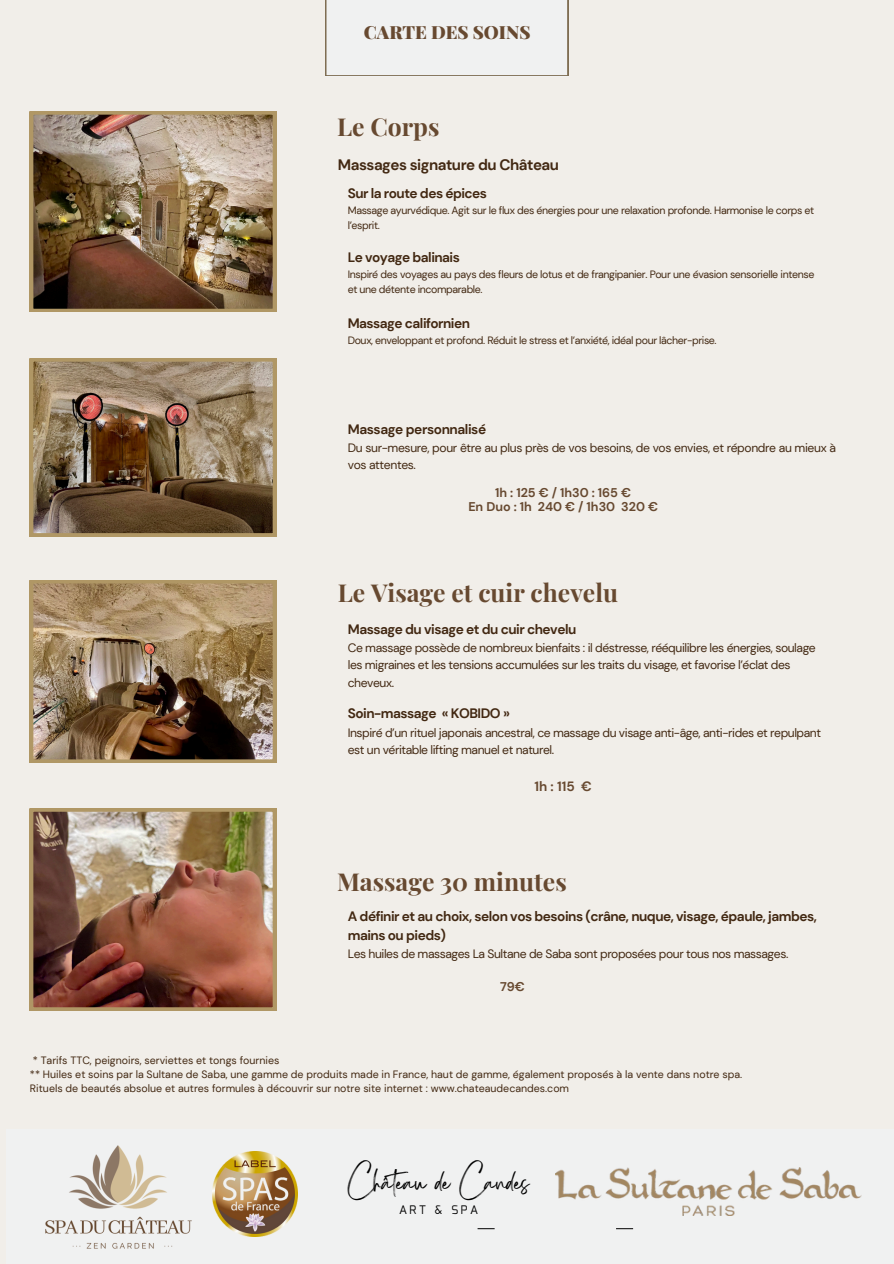
<style>
.page{position:relative;width:894px;height:1264px;background:#fff}
.page>*{position:absolute;margin:0;border:0;box-sizing:border-box;transform-origin:0 0}
.t1{font:700 24.75px "Playfair Display";color:#674930}
.t2{font:24.45px "Sisterhood";color:#000}
.t3{font:900 18.15px "Playfair Display";color:#674930}
.t4{font:700 15.15px "DM Sans";letter-spacing:-.03em;color:#422812}
.t5{font:700 13.65px/19.2px "DM Sans";letter-spacing:-.035em;color:#422812}
.t6{font:700 13.5px "DM Sans";color:#674930}
.t7{font:700 12.6px/14.7px "DM Sans";color:#674930;text-align:center}
.t8{font:12.15px/17.2px "DM Sans";letter-spacing:-.035em;color:#422812}
.t9{font:11.7px "Mina";letter-spacing:.22em;color:#000}
.t10{font:10.65px/15px "DM Sans";letter-spacing:-.035em;color:#422812}
.t11{font:10.65px "DM Sans";color:#422812}
</style>
<div class="page">
<div style="left:0;top:0;width:893px;height:1263px;background:#f1eee9"></div>
<div style="left:6px;top:1129px;width:887px;height:134px;background:#f0f1f1"></div>
<img style="left:45px;top:1145px;width:147px;height:104px">
<img style="left:212px;top:1151px;width:85px;height:84px">
<img style="left:555px;top:1167px;width:306px;height:48px">
<svg style="left:477px;top:1228px;width:17px;height:1px"></svg>
<svg style="left:616px;top:1228px;width:17px;height:1px"></svg>
<svg style="left:325px;top:0;width:243px;height:76px"></svg>
<img style="left:30px;top:111px;width:246px;height:200px">
<img style="left:30px;top:358px;width:246px;height:178px">
<img style="left:30px;top:580px;width:246px;height:182px">
<img style="left:30px;top:808px;width:246px;height:202px">
<p class="t3" style="left:363px;top:20px;width:168px">CARTE DES SOINS</p>
<p class="t1" style="left:337px;top:109px;width:104px">Le Corps</p>
<p class="t4" style="left:338px;top:155px;width:223px">Massages signature du Château</p>
<p class="t5" style="left:347px;top:184px;width:141px">Sur la route des épices</p>
<h1 class="t10" style="left:347px;top:203px;width:468px">Massage ayurvédique. Agit sur le flux des énergies pour une relaxation profonde. Harmonise le corps et l’esprit.</h1>
<p class="t5" style="left:347px;top:248px;width:114px">Le voyage balinais</p>
<p class="t10" style="left:347px;top:267px;width:468px">Inspiré des voyages au pays des fleurs de lotus et de frangipanier. Pour une évasion sensorielle intense et une détente incomparable.</p>
<p class="t5" style="left:347px;top:314px;width:124px">Massage californien</p>
<p class="t10" style="left:347px;top:333px;width:370px">Doux, enveloppant et profond. Réduit le stress et l’anxiété, idéal pour lâcher-prise.</p>
<p class="t5" style="left:347px;top:420px;width:140px">Massage personnalisé</p>
<p class="t8" style="left:347px;top:440px;width:489px;line-height:16.2px">Du sur-mesure, pour être au plus près de vos besoins, de vos envies, et répondre au mieux à vos attentes.</p>
<h6 class="t7" style="left:468px;top:485px;width:191px">1h : 125 € / 1h30 : 165 €<br>En Duo : 1h 240 € / 1h30 320 €</h6>
<p class="t1" style="left:338px;top:575px;width:281px">Le Visage et cuir chevelu</p>
<p class="t5" style="left:347px;top:619px;width:230px">Massage du visage et du cuir chevelu</p>
<p class="t8" style="left:347px;top:639px;width:469px">Ce massage possède de nombreux bienfaits : il déstresse, rééquilibre les énergies, soulage les migraines et les tensions accumulées sur les traits du visage, et favorise l’éclat des cheveux.</p>
<p class="t5" style="left:347px;top:704px;width:163px">Soin-massage « KOBIDO »</p>
<h6 class="t8" style="left:347px;top:724px;width:474px">Inspiré d’un rituel japonais ancestral, ce massage du visage anti-âge, anti-rides et repulpant est un véritable lifting manuel et naturel.</h6>
<p class="t6" style="left:534px;top:777px;width:59px">1h : 115 €</p>
<h2 class="t1" style="left:337px;top:864px;width:231px">Massage 30 minutes</h2>
<p class="t5" style="left:347px;top:906px;width:470px">A définir et au choix, selon vos besoins (crâne, nuque, visage, épaule, jambes, mains ou pieds)</p>
<p class="t8" style="left:347px;top:945px;width:442px">Les huiles de massages La Sultane de Saba sont proposées pour tous nos massages.</p>
<p class="t7" style="left:500px;top:978px;width:26px">79€</p>
<h6 class="t11" style="left:33px;top:1053px;width:248px">* Tarifs TTC, peignoirs, serviettes et tongs fournies</h6>
<h1 class="t11" style="left:30px;top:1067px;width:713px">** Huiles et soins par la Sultane de Saba, une gamme de produits made in France, haut de gamme, également proposés à la vente dans notre spa.</h1>
<h5 class="t11" style="left:30px;top:1081px;width:540px">Rituels de beautés absolue et autres formules à découvrir sur notre site internet : www.chateaudecandes.com</h5>
<p class="t2" style="left:348px;top:1176px;width:182px">Château de Candes</p>
<p class="t9" style="left:399px;top:1203px;width:81px">ART &amp; SPA</p>
</div>
